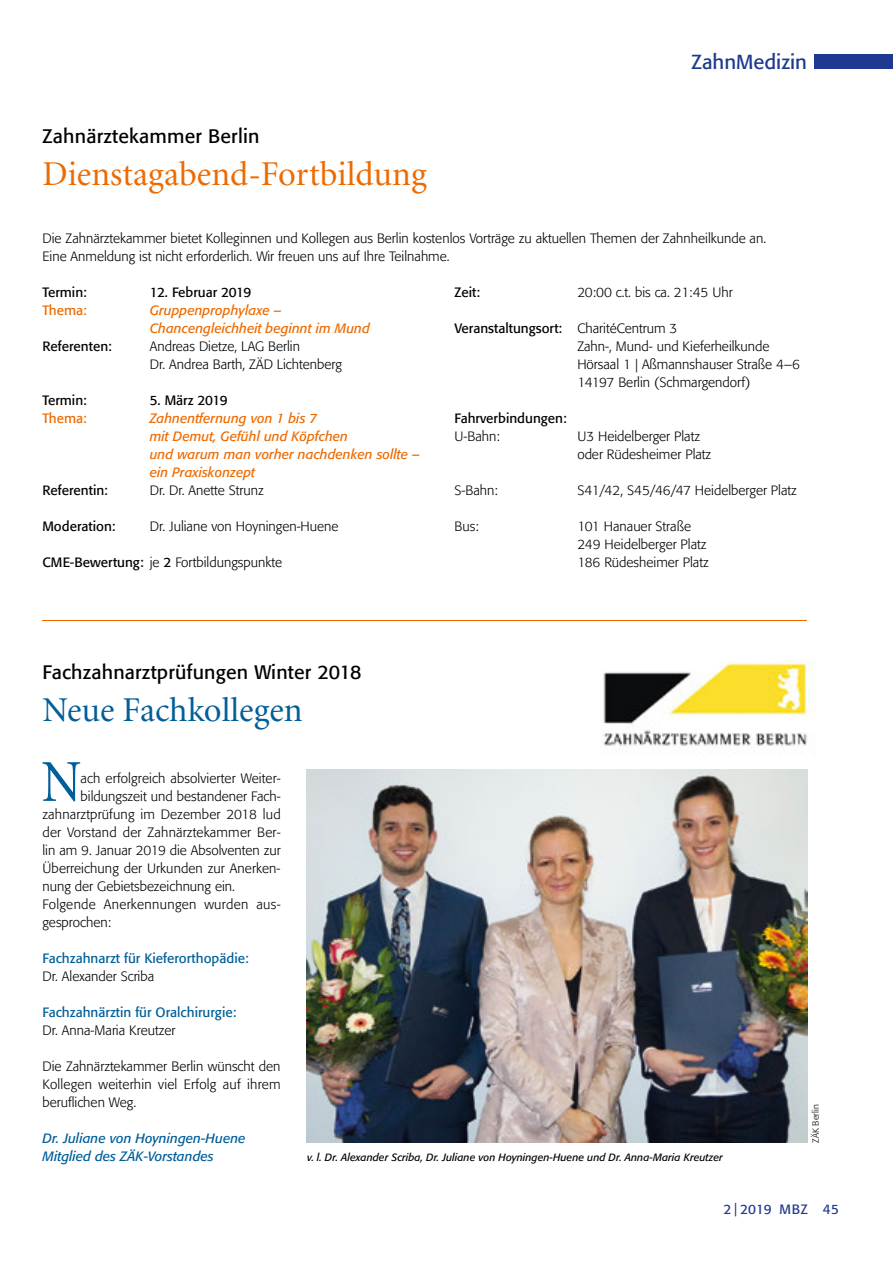
<style>
.page{position:relative;width:893px;height:1263px;background:#fff}
.page>*{position:absolute;margin:0;border:0;box-sizing:border-box;transform-origin:0 0}
.t1{font:59.55px "Minion";color:#005e99;scale:.9 1}
.t2{font:34.5px "Minion";color:#ed6a00}
.t3{font:34.5px "Minion";color:#005e99}
.t4{font:20.25px "Formata";color:#1e398f}
.t5{font:19.5px "Formata";letter-spacing:.01em;color:#000}
.t6{font:300 13.5px/18px "Formata";color:#000}
.t7{font:italic 13.5px/18px "Formata";color:#ed6a00}
.t8{font:13.5px "Formata";color:#000}
.t9{font:13.5px "Formata";color:#005e99}
.t10{font:italic 13.5px/18px "Formata";color:#005e99}
.t11{font:300 13.5px "Formata";letter-spacing:.025em;color:#000}
.t12{font:13.5px "Formata";color:#ed6a00}
.t13{font:13.5px "Formata";letter-spacing:.03em;color:#1e398f}
.t14{font:italic 10.5px "Formata";color:#000}
.t15{font:300 9px "Formata";color:#000}
.s1{font-weight:400}
</style>
<div class="page">
<div style="left:814px;top:54px;width:79px;height:14px;background:#1e398f"></div>
<hr style="left:42px;top:620px;width:108px;height:1px;background:#ed6a00">
<hr style="left:150px;top:620px;width:305px;height:1px;background:#ed6a00">
<hr style="left:454px;top:620px;width:123px;height:1px;background:#ed6a00">
<hr style="left:577px;top:620px;width:230px;height:1px;background:#ed6a00">
<img style="left:306px;top:770px;width:501px;height:373px">
<img style="left:603px;top:660px;width:210px;height:87px">
<h3 class="t5" style="left:43px;top:124px;width:218px">Zahnärztekammer Berlin</h3>
<h2 class="t2" style="left:43px;top:157px;width:386px">Dienstagabend-Fortbildung</h2>
<h3 class="t4" style="left:691px;top:49px;width:117px">ZahnMedizin</h3>
<p class="t6" style="left:43px;top:229px;width:725px">Die Zahnärztekammer bietet Kolleginnen und Kollegen aus Berlin kostenlos Vorträge zu aktuellen Themen der Zahnheilkunde an.<br>Eine Anmeldung ist nicht erforderlich. Wir freuen uns auf Ihre Teilnahme.</p>
<p class="t8" style="left:150px;top:284px;width:103px">12. Februar 2019</p>
<p class="t7" style="left:150px;top:301px;width:222px">Gruppenprophylaxe –<br>Chancengleichheit beginnt im Mund</p>
<p class="t6" style="left:150px;top:337px;width:194px">Andreas Dietze, LAG Berlin<br>Dr. Andrea Barth, ZÄD Lichtenberg</p>
<p class="t8" style="left:150px;top:392px;width:79px">5. März 2019</p>
<p class="t7" style="left:150px;top:409px;width:272px">Zahnentfernung von 1 bis 7<br>mit Demut, Gefühl und Köpfchen<br>und warum man vorher nachdenken sollte – ein Praxiskonzept</p>
<p class="t6" style="left:150px;top:481px;width:115px">Dr. Dr. Anette Strunz</p>
<p class="t6" style="left:150px;top:517px;width:190px">Dr. Juliane von Hoyningen-Huene</p>
<p class="t6" style="left:150px;top:553px;width:134px">je <span class="s1">2</span> Fortbildungspunkte</p>
<p class="t8" style="left:42px;top:284px;width:46px">Termin:</p>
<p class="t12" style="left:42px;top:302px;width:46px">Thema:</p>
<p class="t8" style="left:42px;top:338px;width:71px">Referenten:</p>
<p class="t8" style="left:42px;top:392px;width:46px">Termin:</p>
<p class="t12" style="left:42px;top:410px;width:46px">Thema:</p>
<p class="t8" style="left:42px;top:482px;width:67px">Referentin:</p>
<p class="t8" style="left:42px;top:518px;width:75px">Moderation:</p>
<p class="t8" style="left:42px;top:554px;width:103px">CME-Bewertung:</p>
<p class="t8" style="left:455px;top:284px;width:27px">Zeit:</p>
<p class="t8" style="left:455px;top:320px;width:109px">Veranstaltungsort:</p>
<p class="t8" style="left:455px;top:410px;width:114px">Fahrverbindungen:</p>
<p class="t6" style="left:455px;top:427px;width:47px">U-Bahn:</p>
<p class="t6" style="left:455px;top:481px;width:45px">S-Bahn:</p>
<p class="t6" style="left:455px;top:517px;width:26px">Bus:</p>
<p class="t6" style="left:577px;top:283px;width:157px">20:00 c.t. bis ca. 21:45 Uhr</p>
<p class="t6" style="left:577px;top:319px;width:224px">CharitéCentrum 3<br>Zahn-, Mund- und Kieferheilkunde<br>Hörsaal 1 | Aßmannshauser Straße 4–6<br>14197 Berlin (Schmargendorf)</p>
<p class="t6" style="left:577px;top:427px;width:135px">U3 Heidelberger Platz oder Rüdesheimer Platz</p>
<p class="t6" style="left:577px;top:481px;width:221px">S41/42, S45/46/47 Heidelberger Platz</p>
<p class="t6" style="left:577px;top:517px;width:133px">101 Hanauer Straße<br>249 Heidelberger Platz<br>186 Rüdesheimer Platz</p>
<h3 class="t5" style="left:43px;top:660px;width:321px">Fachzahnarztprüfungen Winter 2018</h3>
<h2 class="t3" style="left:43px;top:693px;width:262px">Neue Fachkollegen</h2>
<h1 class="t1" style="left:41px;top:752px;width:46px">N</h1>
<p class="t6" style="left:81px;top:769px;width:202px">ach erfolgreich absolvierter Weiter-</p>
<p class="t6" style="left:81px;top:787px;width:201px">bildungszeit und bestandener Fach-</p>
<p class="t6" style="left:43px;top:805px;width:240px">zahnarztprüfung im Dezember 2018 lud</p>
<p class="t6" style="left:43px;top:823px;width:240px">der Vorstand der Zahnärztekammer Ber-</p>
<p class="t6" style="left:43px;top:841px;width:240px">lin am 9. Januar 2019 die Absolventen zur</p>
<p class="t6" style="left:43px;top:859px;width:240px">Überreichung der Urkunden zur Anerken-</p>
<p class="t6" style="left:43px;top:877px;width:194px">nung der Gebietsbezeichnung ein.</p>
<p class="t11" style="left:43px;top:896px;width:240px">Folgende Anerkennungen wurden aus-</p>
<p class="t6" style="left:43px;top:913px;width:70px">gesprochen:</p>
<p class="t9" style="left:43px;top:950px;width:208px">Fachzahnarzt für Kieferorthopädie:</p>
<p class="t6" style="left:43px;top:967px;width:113px">Dr. Alexander Scriba</p>
<p class="t9" style="left:43px;top:1004px;width:196px">Fachzahnärztin für Oralchirurgie:</p>
<p class="t6" style="left:43px;top:1021px;width:134px">Dr. Anna-Maria Kreutzer</p>
<p class="t6" style="left:43px;top:1057px;width:240px;text-align:justify">Die Zahnärztekammer Berlin wünscht den Kollegen weiterhin viel Erfolg auf ihrem beruflichen Weg.</p>
<p class="t10" style="left:43px;top:1129px;width:205px">Dr. Juliane von Hoyningen-Huene<br>Mitglied des ZÄK-Vorstandes</p>
<p class="t14" style="left:307px;top:1151px;width:417px">v. l. Dr. Alexander Scriba, Dr. Juliane von Hoyningen-Huene und Dr. Anna-Maria Kreutzer</p>
<p class="t15" style="left:810px;top:1143px;width:40px;rotate:-90deg">ZÄK Berlin</p>
<p class="t13" style="left:723px;top:1201px;width:117px">2 | 2019 MBZ 45</p>
</div>
